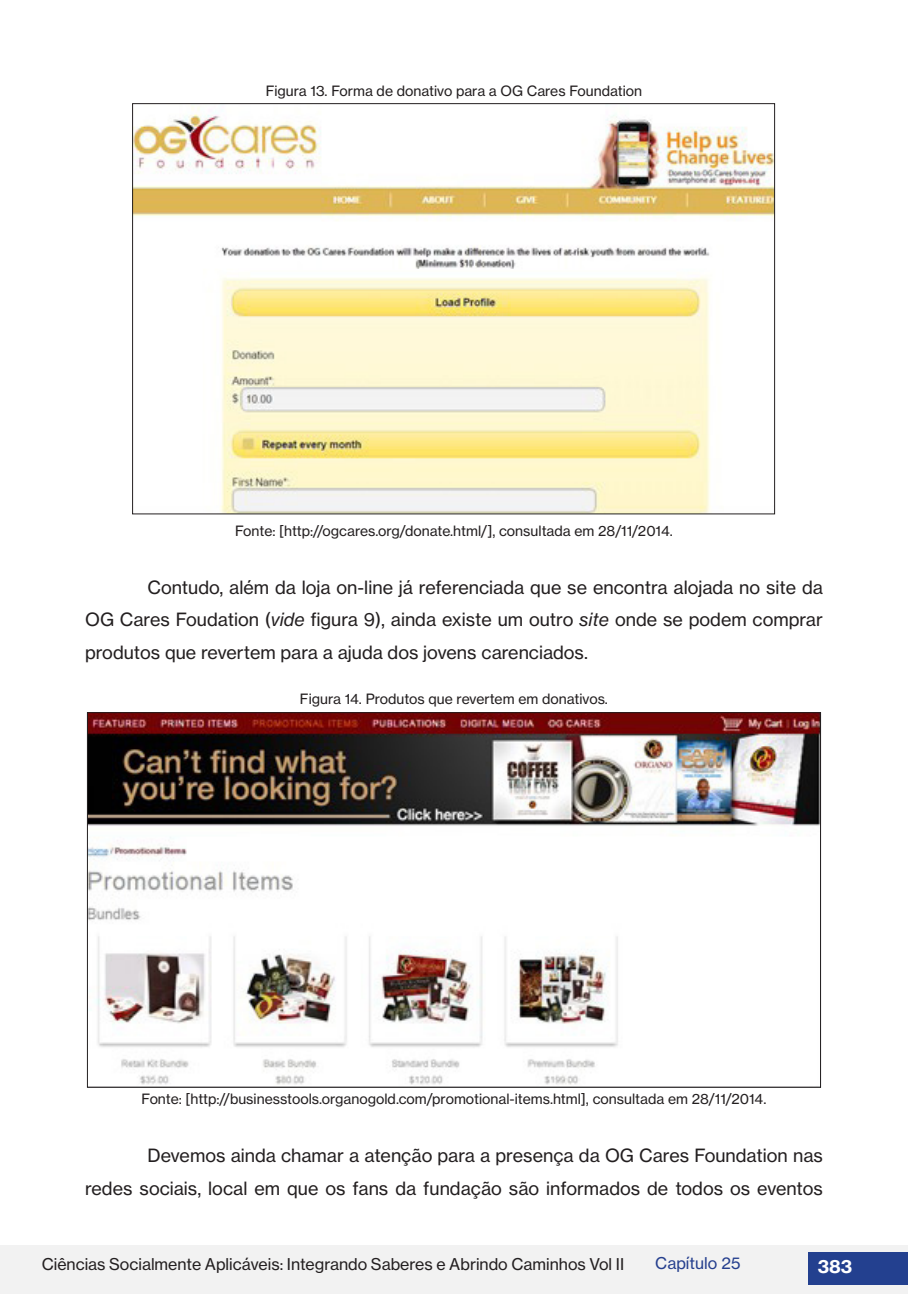
<style>
.page{position:relative;width:908px;height:1304px;background:#fff}
.page>*{position:absolute;margin:0;border:0;box-sizing:border-box;transform-origin:0 0}
.CORPO_DO_TEXTO_ATUAL{font:18px/32.4px "N Haas Grotesk TX Pro 55 Rg";color:#231f20;text-align:justify}
.t1{font:18px "N Haas Grotesk TX Pro 75 Bd";color:#fff}
.t2{font:16px "N Haas Grotesk TX Pro 55 Rg";color:#231f20}
.t3{font:16px "N Haas Grotesk TX Pro 55 Rg";color:#253f8e}
.LEGENDAS_DE_TABELAS{font:14px "N Haas Grotesk TX Pro 55 Rg";color:#231f20}
.s1{font-family:"N Haas Grotesk TX Pro 56 It"}
</style>
<div class="page">
<div style="left:0;top:1245px;width:907px;height:49px;background:#f2f2f2"></div>
<div style="left:808px;top:1252px;width:99px;height:33px;background:#23408f"></div>
<img style="left:134px;top:106px;width:638px;height:406px">
<img style="left:89px;top:714px;width:729px;height:371px">
<p class="LEGENDAS_DE_TABELAS" style="left:266px;top:82px;width:377px">Figura 13. Forma de donativo para a OG Cares Foundation</p>
<p class="LEGENDAS_DE_TABELAS" style="left:235px;top:522px;width:439px">Fonte: [http://ogcares.org/donate.html/], consultada em 28/11/2014.</p>
<p class="CORPO_DO_TEXTO_ATUAL" style="left:85px;top:571px;width:739px;text-indent:62px">Contudo, além da loja on-line já referenciada que se encontra alojada no site da OG Cares Foudation (<span class="s1">vide</span> figura 9), ainda existe um outro <span class="s1">site</span> onde se podem comprar produtos que revertem para a ajuda dos jovens carenciados.</p>
<p class="LEGENDAS_DE_TABELAS" style="left:300px;top:691px;width:309px">Figura 14. Produtos que revertem em donativos.</p>
<p class="LEGENDAS_DE_TABELAS" style="left:141px;top:1091px;width:626px">Fonte: [http://businesstools.organogold.com/promotional-items.html], consultada em 28/11/2014.</p>
<p class="CORPO_DO_TEXTO_ATUAL" style="left:85px;top:1139px;width:739px;text-align:right">Devemos ainda chamar a atenção para a presença da OG Cares Foundation nas<br>redes sociais, local em que os fans da fundação são informados de todos os eventos</p>
<p class="t2" style="left:42px;top:1254px;width:583px">Ciências Socialmente Aplicáveis: Integrando Saberes e Abrindo Caminhos Vol II</p>
<p class="t3" style="left:655px;top:1253px;width:87px">Capítulo 25</p>
<p class="t1" style="left:817px;top:1255px;width:36px">383</p>
</div>
